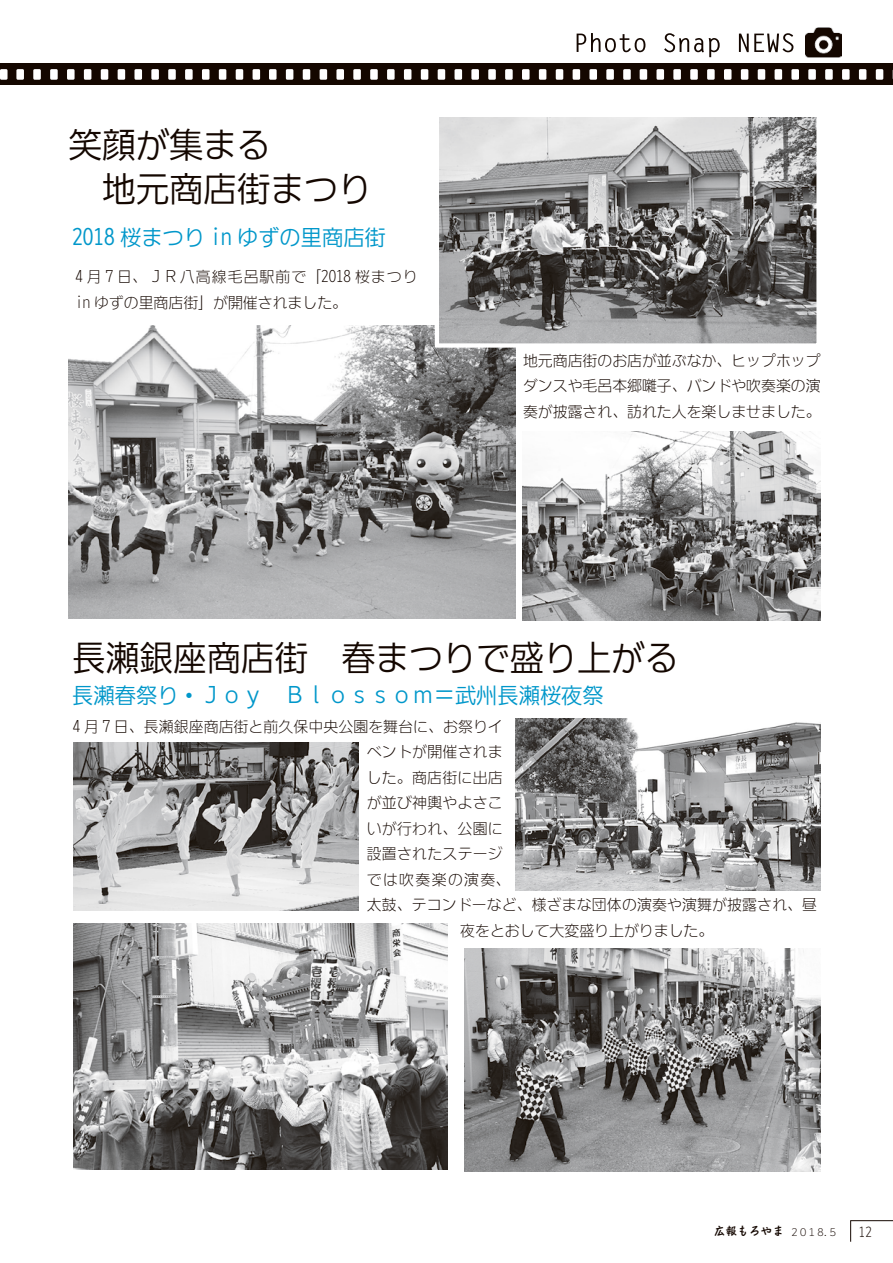
<style>
.page{position:relative;width:893px;height:1263px;background:#fff}
.page>*{position:absolute;margin:0;border:0;box-sizing:border-box;transform-origin:0 0}
.t1{font:34.05px/44.4px "DFUD Gothic W4 WIN RKSJ H";color:#140700}
.t2{font:21.3px "DFUD Gothic W4 WIN RKSJ H";color:#0097ca}
.t3{font:14.85px/25.5px "DFUD Gothic W2 WIN RKSJ H";letter-spacing:.005em;color:#140700}
.t4{font:14.85px "DFUD Gothic W2 WIN RKSJ H";letter-spacing:.09em;color:#140700}
.t5{font:12.75px "DFUD Gothic W2 WIN RKSJ H";color:#140700}
.t6{font:11.7px "DF Kaku Pop W5 WIN RKSJ H";color:#140700}
.s1{font-family:"DFUD Gothic W2 WIN RKSJ H";font-size:9.6px}
</style>
<div class="page">
<svg style="left:850px;top:1221px;width:1px;height:21px"></svg>
<hr style="left:850px;top:1220px;width:43px;height:1px;background:#140700">
<div style="left:0;top:64px;width:893px;height:21px;background:#140700"></div>
<div style="left:741px;top:69px;width:7px;height:11px;background:#fff;border-radius:2px"></div>
<div style="left:724px;top:69px;width:7px;height:11px;background:#fff;border-radius:2px"></div>
<div style="left:707px;top:69px;width:8px;height:11px;background:#fff;border-radius:2px"></div>
<div style="left:690px;top:69px;width:8px;height:11px;background:#fff;border-radius:2px"></div>
<div style="left:673px;top:69px;width:8px;height:11px;background:#fff;border-radius:2px"></div>
<div style="left:656px;top:69px;width:8px;height:11px;background:#fff;border-radius:2px"></div>
<div style="left:640px;top:69px;width:7px;height:11px;background:#fff;border-radius:2px"></div>
<div style="left:758px;top:69px;width:7px;height:11px;background:#fff;border-radius:2px"></div>
<div style="left:775px;top:69px;width:7px;height:11px;background:#fff;border-radius:2px"></div>
<div style="left:791px;top:69px;width:8px;height:11px;background:#fff;border-radius:2px"></div>
<div style="left:808px;top:69px;width:8px;height:11px;background:#fff;border-radius:2px"></div>
<div style="left:825px;top:69px;width:8px;height:11px;background:#fff;border-radius:2px"></div>
<div style="left:842px;top:69px;width:8px;height:11px;background:#fff;border-radius:2px"></div>
<div style="left:859px;top:69px;width:7px;height:11px;background:#fff;border-radius:2px"></div>
<div style="left:876px;top:69px;width:7px;height:11px;background:#fff;border-radius:2px"></div>
<div style="left:522px;top:69px;width:8px;height:11px;background:#fff;border-radius:2px"></div>
<div style="left:539px;top:69px;width:7px;height:11px;background:#fff;border-radius:2px"></div>
<div style="left:556px;top:69px;width:7px;height:11px;background:#fff;border-radius:2px"></div>
<div style="left:573px;top:69px;width:7px;height:11px;background:#fff;border-radius:2px"></div>
<div style="left:589px;top:69px;width:8px;height:11px;background:#fff;border-radius:2px"></div>
<div style="left:606px;top:69px;width:8px;height:11px;background:#fff;border-radius:2px"></div>
<div style="left:623px;top:69px;width:8px;height:11px;background:#fff;border-radius:2px"></div>
<div style="left:370px;top:69px;width:8px;height:11px;background:#fff;border-radius:2px"></div>
<div style="left:353px;top:69px;width:8px;height:11px;background:#fff;border-radius:2px"></div>
<div style="left:336px;top:69px;width:8px;height:11px;background:#fff;border-radius:2px"></div>
<div style="left:320px;top:69px;width:7px;height:11px;background:#fff;border-radius:2px"></div>
<div style="left:303px;top:69px;width:7px;height:11px;background:#fff;border-radius:2px"></div>
<div style="left:286px;top:69px;width:7px;height:11px;background:#fff;border-radius:2px"></div>
<div style="left:269px;top:69px;width:8px;height:11px;background:#fff;border-radius:2px"></div>
<div style="left:387px;top:69px;width:8px;height:11px;background:#fff;border-radius:2px"></div>
<div style="left:404px;top:69px;width:7px;height:11px;background:#fff;border-radius:2px"></div>
<div style="left:421px;top:69px;width:7px;height:11px;background:#fff;border-radius:2px"></div>
<div style="left:438px;top:69px;width:7px;height:11px;background:#fff;border-radius:2px"></div>
<div style="left:455px;top:69px;width:7px;height:11px;background:#fff;border-radius:2px"></div>
<div style="left:471px;top:69px;width:8px;height:11px;background:#fff;border-radius:2px"></div>
<div style="left:488px;top:69px;width:8px;height:11px;background:#fff;border-radius:2px"></div>
<div style="left:505px;top:69px;width:8px;height:11px;background:#fff;border-radius:2px"></div>
<div style="left:118px;top:69px;width:7px;height:11px;background:#fff;border-radius:2px"></div>
<div style="left:101px;top:69px;width:7px;height:11px;background:#fff;border-radius:2px"></div>
<div style="left:84px;top:69px;width:7px;height:11px;background:#fff;border-radius:2px"></div>
<div style="left:67px;top:69px;width:8px;height:11px;background:#fff;border-radius:2px"></div>
<div style="left:50px;top:69px;width:8px;height:11px;background:#fff;border-radius:2px"></div>
<div style="left:33px;top:69px;width:8px;height:11px;background:#fff;border-radius:2px"></div>
<div style="left:16px;top:69px;width:8px;height:11px;background:#fff;border-radius:2px"></div>
<div style="left:134px;top:69px;width:8px;height:11px;background:#fff;border-radius:2px"></div>
<div style="left:151px;top:69px;width:8px;height:11px;background:#fff;border-radius:2px"></div>
<div style="left:168px;top:69px;width:8px;height:11px;background:#fff;border-radius:2px"></div>
<div style="left:185px;top:69px;width:8px;height:11px;background:#fff;border-radius:2px"></div>
<div style="left:202px;top:69px;width:7px;height:11px;background:#fff;border-radius:2px"></div>
<div style="left:219px;top:69px;width:7px;height:11px;background:#fff;border-radius:2px"></div>
<div style="left:236px;top:69px;width:7px;height:11px;background:#fff;border-radius:2px"></div>
<div style="left:253px;top:69px;width:7px;height:11px;background:#fff;border-radius:2px"></div>
<div style="left:0;top:69px;width:8px;height:11px;background:#fff;border-radius:2px"></div>
<img style="left:806px;top:27px;width:36px;height:30px">
<svg style="left:577px;top:33px;width:216px;height:24px"></svg>
<img style="left:69px;top:325px;width:447px;height:294px">
<img style="left:440px;top:117px;width:376px;height:226px">
<div style="left:435px;top:111px;width:386px;height:237px;border:4px solid #fff"></div>
<img style="left:74px;top:742px;width:284px;height:168px">
<img style="left:74px;top:924px;width:374px;height:245px">
<img style="left:516px;top:719px;width:305px;height:172px">
<img style="left:465px;top:948px;width:356px;height:224px">
<img style="left:522px;top:432px;width:298px;height:188px">
<h1 class="t1" style="left:69px;top:122px;width:305px">笑顔が集まる<br>　地元商店街まつり</h1>
<h2 class="t2" style="left:72px;top:223px;width:315px">2018 桜まつり in ゆずの里商店街</h2>
<p class="t3" style="left:75px;top:264px;width:344px">4 月 7 日、ＪＲ八高線毛呂駅前で「2018 桜まつりin ゆずの里商店街」が開催されました。</p>
<p class="t3" style="left:523px;top:347px;width:299px;text-align:justify">地元商店街のお店が並ぶなか、ヒップホップダンスや毛呂本郷囃子、バンドや吹奏楽の演奏が披露され、訪れた人を楽しませました。</p>
<h1 class="t1" style="left:72px;top:635px;width:608px">長瀬銀座商店街　春まつりで盛り上がる</h1>
<h2 class="t2" style="left:72px;top:681px;width:533px">長瀬春祭り・Ｊｏｙ　Ｂｌｏｓｓｏｍ＝武州長瀬桜夜祭</h2>
<p class="t3" style="left:73px;top:713px;width:431px">4 月 7 日、長瀬銀座商店街と前久保中央公園を舞台に、お祭りイ</p>
<p class="t3" style="left:367px;top:739px;width:138px">ベントが開催されま</p>
<p class="t3" style="left:367px;top:764px;width:138px">した。商店街に出店</p>
<p class="t3" style="left:367px;top:790px;width:138px">が並び神輿やよさこ</p>
<p class="t3" style="left:367px;top:815px;width:138px">いが行われ、公園に</p>
<p class="t3" style="left:367px;top:841px;width:138px">設置されたステージ</p>
<p class="t4" style="left:367px;top:869px;width:145px">では吹奏楽の演奏、</p>
<p class="t3" style="left:367px;top:892px;width:452px">太鼓、テコンドーなど、様ざまな団体の演奏や演舞が披露され、昼</p>
<p class="t3" style="left:460px;top:917px;width:254px">夜をとおして大変盛り上がりました。</p>
<p class="t6" style="left:714px;top:1225px;width:125px">広報もろやま <span class="s1">２０１８．５</span></p>
<p class="t5" style="left:859px;top:1223px;width:14px">12</p>
</div>
